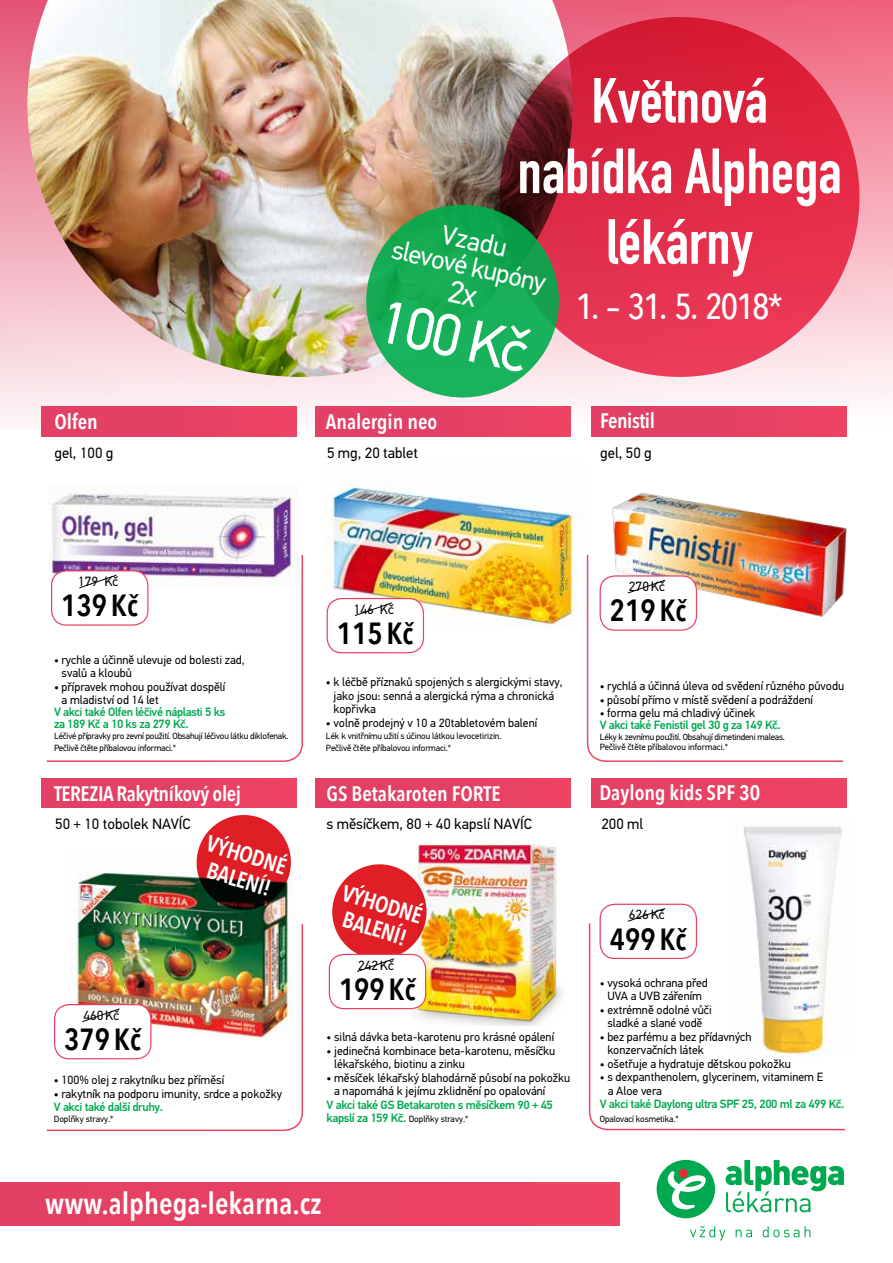
<style>
.page{position:relative;width:893px;height:1263px;background:#fff}
.page>*{position:absolute;margin:0;border:0;box-sizing:border-box;transform-origin:0 0}
.t1{font:700 62.7px/70.5px "DIN Condensed";color:#fff;text-align:center}
.t2{font:60px "PF Din Text Pro";color:#fff}
.t3{font:500 36px "Avenir Next Condensed";letter-spacing:-.05em;color:#fff}
.t4{font:600 30.6px "Avenir Next Condensed";color:#000}
.t5{font:600 30px "Avenir Next Condensed";color:#fff}
.t6{font:26.7px/25.5px "PF Din Text Pro";color:#fff;text-align:center}
.t7{font:600 22.8px/25.3px "Avenir Next Condensed";color:#fff;text-align:center}
.t8{font:600 21px "Avenir Next Condensed";color:#fff}
.t9{font:600 21px "Avenir Next Condensed";letter-spacing:-.02em;color:#fff}
.t10{font:15px "PF Din Text Pro";color:#000}
.t11{font:13.35px "PF Din Text Pro";color:#000}
.t12{font:12px/13.5px "PF Din Text Pro";color:#000}
.t13{font:500 12px/12px "PF Din Text Pro";letter-spacing:-.03em;color:#00a94f}
.t14{font:9px/12px "PF Din Text Pro";letter-spacing:-.02em;color:#000}
.t15{font:9px "PF Din Text Pro";color:#000}
.s1{font-weight:500;font-size:12px;color:#00a94f}
</style>
<div class="page">
<img style="left:326px;top:478px;width:256px;height:151px">
<img style="left:51px;top:486px;width:246px;height:67px">
<div style="left:0;top:0;width:893px;height:428px;background:linear-gradient(to bottom,#ed5d79,#fdf8f9)"></div>
<img style="left:27px;top:0;width:546px;height:377px">
<svg style="left:500px;top:17px;width:359px;height:360px;background:#d72943"></svg>
<div style="left:657px;top:1160px;width:58px;height:58px;background:#00a94f;border-radius:50%"></div>
<svg style="left:668px;top:1171px;width:38px;height:38px"></svg>
<div style="left:679px;top:1169px;width:9px;height:9px;background:#e82b3a;border-radius:50%"></div>
<svg style="left:726px;top:1160px;width:118px;height:52px"></svg>
<svg style="left:690px;top:1226px;width:36px;height:14px"></svg>
<svg style="left:736px;top:1229px;width:16px;height:8px"></svg>
<svg style="left:763px;top:1226px;width:47px;height:11px"></svg>
<div style="left:0;top:1182px;width:620px;height:43px;background:#e84264"></div>
<img style="left:743px;top:826px;width:99px;height:96px">
<img style="left:612px;top:492px;width:235px;height:85px">
<img style="left:70px;top:872px;width:221px;height:50px">
<img style="left:411px;top:844px;width:151px;height:182px">
<div style="left:41px;top:778px;width:255px;height:30px;background:#e24064"></div>
<div style="left:591px;top:407px;width:255px;height:30px;background:#e24064"></div>
<div style="left:591px;top:778px;width:255px;height:30px;background:#e84264"></div>
<div style="left:316px;top:407px;width:255px;height:29px;background:#e24064"></div>
<svg style="left:46px;top:553px;width:257px;height:209px"></svg>
<img style="left:46px;top:922px;width:257px;height:210px">
<img style="left:586px;top:553px;width:258px;height:209px">
<svg style="left:588px;top:922px;width:257px;height:209px"></svg>
<div style="left:41px;top:406px;width:255px;height:30px;background:#e24064"></div>
<div style="left:316px;top:778px;width:255px;height:30px;background:#e24064"></div>
<div style="left:327px;top:598px;width:96px;height:55px;background:#fff;border-radius:15px"></div>
<div style="left:327px;top:598px;width:97px;height:55px;border:1px solid #fff;border-radius:15px"></div>
<svg style="left:354px;top:602px;width:39px;height:14px"></svg>
<div style="left:52px;top:571px;width:96px;height:54px;background:#fff;border-radius:15px"></div>
<div style="left:51px;top:570px;width:98px;height:56px;border:1px solid #fff;border-radius:15px"></div>
<svg style="left:79px;top:574px;width:38px;height:15px"></svg>
<svg style="left:191px;top:815px;width:101px;height:100px;background:#a34645"></svg>
<div style="left:600px;top:576px;width:96px;height:54px;background:#fff;border-radius:15px"></div>
<div style="left:600px;top:575px;width:97px;height:56px;border:1px solid #fff;border-radius:15px"></div>
<svg style="left:627px;top:579px;width:39px;height:15px"></svg>
<div style="left:600px;top:904px;width:96px;height:54px;background:#fff;border-radius:15px"></div>
<div style="left:600px;top:904px;width:97px;height:55px;border:1px solid #fff;border-radius:15px"></div>
<svg style="left:627px;top:908px;width:39px;height:14px"></svg>
<div style="left:329px;top:954px;width:97px;height:54px;background:#fff;border-radius:15px"></div>
<div style="left:329px;top:954px;width:97px;height:55px;border:1px solid #fff;border-radius:15px"></div>
<svg style="left:328px;top:859px;width:104px;height:113px"></svg>
<div style="left:55px;top:1005px;width:96px;height:54px;background:#fff;border-radius:15px"></div>
<div style="left:54px;top:1004px;width:97px;height:55px;border:1px solid #fff;border-radius:15px"></div>
<svg style="left:82px;top:1008px;width:38px;height:14px"></svg>
<svg style="left:353px;top:191px;width:219px;height:220px;background:#5ea26f"></svg>
<svg style="left:448px;top:280px;width:29px;height:27px"></svg>
<h1 class="t1" style="left:517px;top:66px;width:326px">Kvetnová nabídka Alphega lékárny</h1>
<h3 class="t3" style="left:576px;top:285px;width:209px">1. – 31. 5. 2018*</h3>
<h1 class="t1" style="left:646px;top:68px;width:13px">ˇ</h1>
<h3 class="t6" style="left:401px;top:211px;width:158px;rotate:13deg">Vzadu<br>slevové kupóny</h3>
<h2 class="t2" style="left:388px;top:285px;width:153px;rotate:13deg">100 Kč</h2>
<h3 class="t8" style="left:54px;top:403px;width:45px">Olfen</h3>
<h3 class="t9" style="left:600px;top:402px;width:56px">Fenistil</h3>
<p class="t10" style="left:600px;top:444px;width:53px">gel, 50 g</p>
<h3 class="t8" style="left:326px;top:403px;width:113px">Analergin neo</h3>
<p class="t10" style="left:327px;top:444px;width:93px">5 mg, 20 tablet</p>
<p class="t10" style="left:54px;top:444px;width:61px">gel, 100 g</p>
<p class="t11" style="left:78px;top:574px;width:42px">179 Kč</p>
<h3 class="t4" style="left:61px;top:579px;width:78px">139 Kč</h3>
<p class="t12" style="left:62px;top:653px;width:185px;text-indent:-8px">• rychle a účinně ulevuje od bolesti zad, svalů a kloubů</p>
<p class="t12" style="left:62px;top:680px;width:165px;text-indent:-8px">• přípravek mohou používat dospělí a mladiství od 14 let</p>
<p class="t13" style="left:54px;top:706px;width:173px">V akci také Olfen léčivé náplasti 5 ks za 189 Kč a 10 ks za 279 Kč.</p>
<p class="t14" style="left:54px;top:730px;width:236px">Léčivé přípravky pro zevní použití. Obsahují léčivou látku diklofenak.<br>Pečlivě čtěte příbalovou informaci.*</p>
<p class="t11" style="left:354px;top:601px;width:42px">146 Kč</p>
<h3 class="t4" style="left:337px;top:607px;width:78px">115 Kč</h3>
<p class="t12" style="left:333px;top:676px;width:231px;text-indent:-8px">• k léčbě příznaků spojených s alergickými stavy, jako jsou: senná a alergická rýma a chronická kopřivka</p>
<p class="t12" style="left:326px;top:716px;width:213px">• volně prodejný v 10 a 20tabletovém balení</p>
<p class="t14" style="left:326px;top:730px;width:177px">Lék k vnitřnímu užití s účinou látkou levocetirizin.<br>Pečlivě čtěte příbalovou informaci.*</p>
<h3 class="t9" style="left:54px;top:775px;width:189px">TEREZIA Rakytníkový olej</h3>
<h3 class="t8" style="left:327px;top:775px;width:176px">GS Betakaroten FORTE</h3>
<p class="t10" style="left:327px;top:815px;width:207px">s měsíčkem, 80 + 40 kapslí NAVÍC</p>
<p class="t10" style="left:55px;top:815px;width:137px">50 + 10 tobolek NAVÍC</p>
<h3 class="t7" style="left:211px;top:830px;width:84px;rotate:17deg">VÝHODNÉ<br>BALENÍ!</h3>
<h3 class="t7" style="left:347px;top:879px;width:84px;rotate:17deg">VÝHODNÉ<br>BALENÍ!</h3>
<p class="t11" style="left:358px;top:957px;width:37px">242Kč</p>
<p class="t11" style="left:83px;top:1007px;width:37px">460Kč</p>
<h3 class="t4" style="left:64px;top:1013px;width:78px">379 Kč</h3>
<p class="t12" style="left:54px;top:1073px;width:172px">• 100% olej z rakytníku bez příměsí</p>
<p class="t12" style="left:54px;top:1087px;width:230px">• rakytník na podporu imunity, srdce a pokožky</p>
<p class="t13" style="left:54px;top:1101px;width:111px">V akci také další druhy.</p>
<p class="t15" style="left:54px;top:1113px;width:61px">Doplňky stravy.*</p>
<h3 class="t4" style="left:339px;top:962px;width:78px">199 Kč</h3>
<p class="t12" style="left:327px;top:1030px;width:229px">• silná dávka beta-karotenu pro krásné opálení</p>
<p class="t12" style="left:334px;top:1044px;width:223px;text-indent:-8px">• jedinečná kombinace beta-karotenu, měsíčku lékařského, biotinu a zinku</p>
<p class="t12" style="left:334px;top:1071px;width:238px;text-indent:-8px">• měsíček lékařský blahodárně působí na pokožku a napomáhá k jejímu zklidnění po opalování</p>
<p class="t13" style="left:327px;top:1099px;width:228px">V akci také GS Betakaroten s měsíčkem 90 + 45</p>
<p class="t15" style="left:327px;top:1114px;width:143px"><span class="s1">kapslí za 159 Kč.</span> Doplňky stravy.*</p>
<h3 class="t5" style="left:45px;top:1177px;width:278px">www.alphega-lekarna.cz</h3>
<p class="t11" style="left:629px;top:579px;width:37px">270Kč</p>
<h3 class="t4" style="left:610px;top:584px;width:78px">219 Kč</h3>
<p class="t12" style="left:600px;top:680px;width:246px">• rychlá a účinná úleva od svědení různého původu</p>
<p class="t12" style="left:600px;top:693px;width:215px">• působí přímo v místě svědení a podráždení</p>
<p class="t12" style="left:600px;top:707px;width:157px">• forma gelu má chladivý účinek</p>
<p class="t13" style="left:600px;top:719px;width:182px">V akci také Fenistil gel 30 g za 149 Kč.</p>
<p class="t14" style="left:600px;top:732px;width:187px;line-height:10.5px">Léky k zevnímu použití. Obsahují dimetindeni maleas.<br>Pečlivě čtěte příbalovou informaci.*</p>
<h3 class="t8" style="left:599px;top:775px;width:162px">Daylong kids SPF 30</h3>
<p class="t10" style="left:601px;top:815px;width:43px">200 ml</p>
<p class="t11" style="left:629px;top:907px;width:37px">626Kč</p>
<h3 class="t4" style="left:610px;top:912px;width:78px">499 Kč</h3>
<p class="t12" style="left:600px;top:976px;width:110px;text-align:center">• vysoká ochrana před<br>UVA a UVB zářením</p>
<p class="t12" style="left:600px;top:1003px;width:113px;text-align:center">• extrémně odolné vůči sladké a slané vodě</p>
<p class="t12" style="left:607px;top:1030px;width:146px;text-indent:-8px">• bez parfému a bez přídavných konzervačních látek</p>
<p class="t12" style="left:600px;top:1057px;width:193px">• ošetřuje a hydratuje dětskou pokožku</p>
<p class="t12" style="left:608px;top:1070px;width:217px;text-indent:-8px">• s dexpanthenolem, glycerinem, vitaminem E a Aloe vera</p>
<p class="t13" style="left:600px;top:1098px;width:246px">V akci také Daylong ultra SPF 25, 200 ml za 499 Kč.</p>
<p class="t14" style="left:600px;top:1112px;width:81px">Opalovací kosmetika.*</p>
</div>
